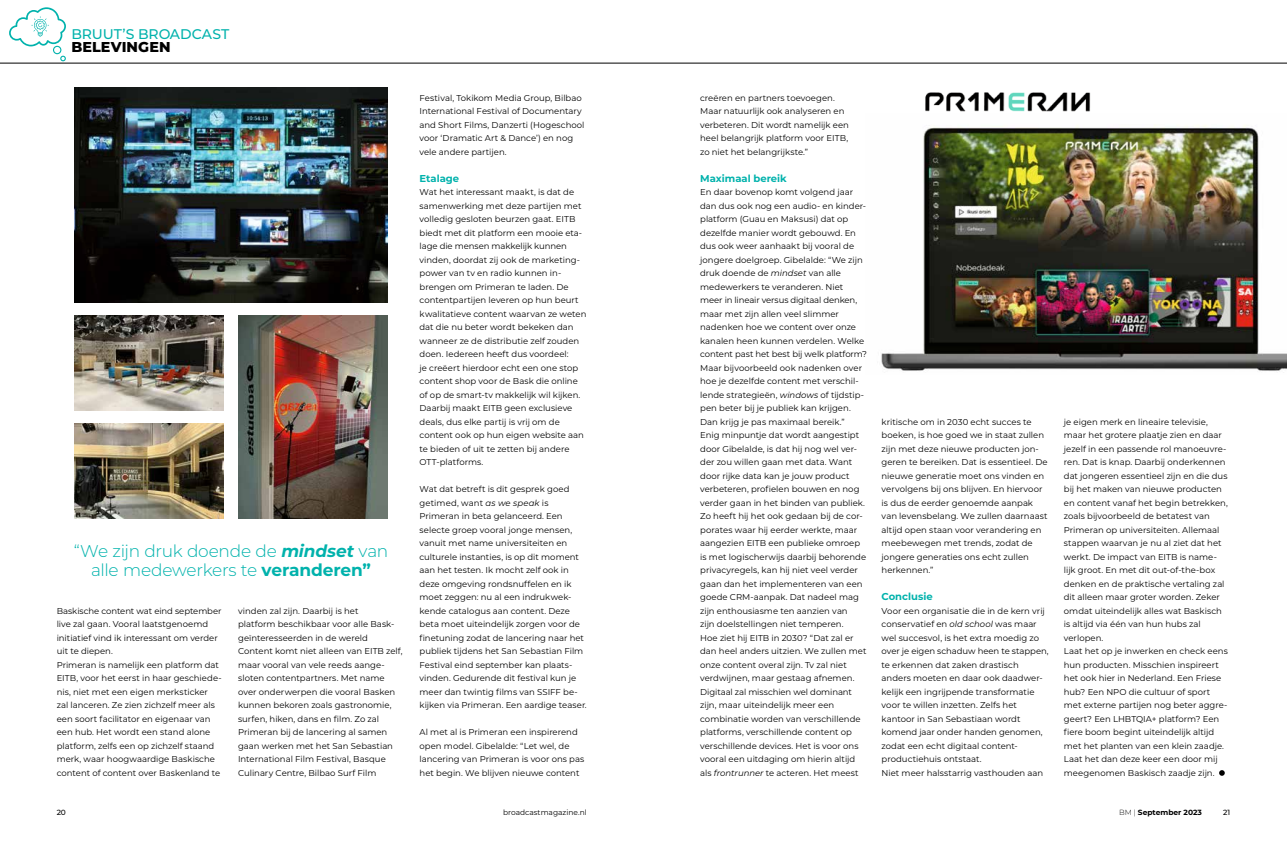
<style>
.page{position:relative;width:1287px;height:842px;background:#fff}
.page>*{position:absolute;margin:0;border:0;box-sizing:border-box;transform-origin:0 0}
.t1{font:300 17px/19px "Montserrat";letter-spacing:-.02em;color:#00b2ac;text-align:center}
.t2{font:800 14.3px "Montserrat";letter-spacing:.005em;color:#000}
.t3{font:500 14px "Montserrat";letter-spacing:-.005em;color:#00b2ac}
.t4{font:700 10px "Montserrat";color:#00b2ac}
.t5{font:8.5px/13.5px "Montserrat";color:#000}
.t6{font:7.5px "Montserrat";color:#000}
.t7{font:700 7.5px "Montserrat";color:#000}
.t8{font:500 7.5px "Montserrat";color:#000}
.s1{font-weight:700;font-style:italic}
.s2{font-weight:700}
.s3{font-style:italic}
.s4{font-weight:300}
</style>
<div class="page">
<img style="left:75px;top:87px;width:312px;height:215px">
<img style="left:75px;top:316px;width:149px;height:94px">
<img style="left:75px;top:424px;width:149px;height:94px">
<img style="left:238px;top:316px;width:149px;height:202px">
<img style="left:925px;top:92px;width:166px;height:20px">
<img style="left:881px;top:125px;width:406px;height:246px">
<svg style="left:1219px;top:770px;width:6px;height:6px"></svg>
<hr style="left:0;top:63px;width:1287px;height:1px;background:#000">
<svg style="left:9px;top:7px;width:57px;height:54px"></svg>
<h3 class="t3" style="left:71px;top:24px;width:159px">BRUUT’S BROADCAST</h3>
<h2 class="t2" style="left:71px;top:36px;width:101px">BELEVINGEN</h2>
<h1 class="t1" style="left:74px;top:541px;width:316px">“We zijn druk doende de <span class="s1">mindset</span> van alle medewerkers te <span class="s2">veranderen”</span></h1>
<p class="t5" style="left:57px;top:604px;width:166px">Baskische content wat eind september live zal gaan. Vooral laatstgenoemd initiatief vind ik interessant om verder uit te diepen.<br>Primeran is namelijk een platform dat EITB, voor het eerst in haar geschiede&shy;nis, niet met een eigen merksticker zal lanceren. Ze zien zichzelf meer als een soort facilitator en eigenaar van een hub. Het wordt een stand alone platform, zelfs een op zichzelf staand merk, waar hoogwaardige Baskische content of content over Baskenland te</p>
<p class="t5" style="left:238px;top:604px;width:166px">vinden zal zijn. Daarbij is het<br>platform beschikbaar voor alle Bask&shy;geïnteresseerden in de wereld Content komt niet alleen van EITB zelf, maar vooral van vele reeds aange&shy;sloten contentpartners. Met name over onderwerpen die vooral Basken kunnen bekoren zoals gastronomie, surfen, hiken, dans en film. Zo zal Primeran bij de lancering al samen gaan werken met het San Sebastian International Film Festival, Basque Culinary Centre, Bilbao Surf Film</p>
<p class="t5" style="left:420px;top:91px;width:167px">Festival, Tokikom Media Group, Bilbao International Festival of Documentary and Short Films, Danzerti (Hogeschool voor ‘Dramatic Art &amp; Dance’) en nog vele andere partijen.</p>
<p class="t4" style="left:420px;top:171px;width:41px">Etalage</p>
<p class="t5" style="left:420px;top:185px;width:168px">Wat het interessant maakt, is dat de samenwerking met deze partijen met volledig gesloten beurzen gaat. EITB biedt met dit platform een mooie eta&shy;lage die mensen makkelijk kunnen vinden, doordat zij ook de marketing&shy;power van tv en radio kunnen in&shy;brengen om Primeran te laden. De contentpartijen leveren op hun beurt kwalitatieve content waarvan ze weten dat die nu beter wordt bekeken dan wanneer ze de distributie zelf zouden doen. Iedereen heeft dus voordeel:<br>je creëert hierdoor echt een one stop content shop voor de Bask die online of op de smart-tv makkelijk wil kijken.<br>Daarbij maakt EITB geen exclusieve deals, dus elke partij is vrij om de content ook op hun eigen website aan te bieden of uit te zetten bij andere OTT-platforms.</p>
<p class="t5" style="left:420px;top:482px;width:169px">Wat dat betreft is dit gesprek goed getimed, want <span class="s3">as we speak</span> is Primeran in beta gelanceerd. Een selecte groep vooral jonge mensen, vanuit met name universiteiten en culturele instanties, is op dit moment aan het testen. Ik mocht zelf ook in deze omgeving rondsnuffelen en ik moet zeggen: nu al een indrukwek&shy;kende catalogus aan content. Deze beta moet uiteindelijk zorgen voor de finetuning zodat de lancering naar het publiek tijdens het San Sebastian Film Festival eind september kan plaats&shy;vinden. Gedurende dit festival kun je meer dan twintig films van SSIFF be&shy;kijken via Primeran. Een aardige teaser.</p>
<p class="t5" style="left:420px;top:725px;width:166px">Al met al is Primeran een inspirerend open model. Gibelalde: “Let wel, de lancering van Primeran is voor ons pas het begin. We blijven nieuwe content</p>
<p class="t5" style="left:700px;top:91px;width:150px">creëren en partners toevoegen.<br>Maar natuurlijk ook analyseren en verbeteren. Dit wordt namelijk een heel belangrijk platform voor EITB, zo niet het belangrijkste.”</p>
<p class="t4" style="left:700px;top:171px;width:88px">Maximaal bereik</p>
<p class="t5" style="left:700px;top:185px;width:168px">En daar bovenop komt volgend jaar dan dus ook nog een audio- en kinder&shy;platform (Guau en Maksusi) dat op dezelfde manier wordt gebouwd. En dus ook weer aanhaakt bij vooral de jongere doelgroep. Gibelalde: “We zijn druk doende de <span class="s3">mindset</span> van alle medewerkers te veranderen. Niet meer in lineair versus digitaal denken, maar met zijn allen veel slimmer nadenken hoe we content over onze kanalen heen kunnen verdelen. Welke content past het best bij welk platform?<br>Maar bijvoorbeeld ook nadenken over hoe je dezelfde content met verschil&shy;lende strategieën, <span class="s3">windows</span> of tijdstip&shy;pen beter bij je publiek kan krijgen.<br>Dan krijg je pas maximaal bereik.”<br>Enig minpuntje dat wordt aangestipt door Gibelalde, is dat hij nog wel ver&shy;der zou willen gaan met data. Want door rijke data kan je jouw product verbeteren, profielen bouwen en nog verder gaan in het binden van publiek.<br>Zo heeft hij het ook gedaan bij de cor&shy;porates waar hij eerder werkte, maar aangezien EITB een publieke omroep is met logischerwijs daarbij behorende privacyregels, kan hij niet veel verder gaan dan het implementeren van een goede CRM-aanpak. Dat nadeel mag zijn enthousiasme ten aanzien van<br>zijn doelstellingen niet temperen.<br>Hoe ziet hij EITB in 2030? “Dat zal er dan heel anders uitzien. We zullen met onze content overal zijn. Tv zal niet verdwijnen, maar gestaag afnemen.<br>Digitaal zal misschien wel dominant zijn, maar uiteindelijk meer een combinatie worden van verschillende platforms, verschillende content op verschillende devices. Het is voor ons vooral een uitdaging om hierin altijd als <span class="s3">frontrunner</span> te acteren. Het meest</p>
<p class="t5" style="left:882px;top:415px;width:168px">kritische om in 2030 echt succes te boeken, is hoe goed we in staat zullen zijn met deze nieuwe producten jon&shy;geren te bereiken. Dat is essentieel. De nieuwe generatie moet ons vinden en vervolgens bij ons blijven. En hiervoor is dus de eerder genoemde aanpak van levensbelang. We zullen daarnaast altijd open staan voor verandering en meebewegen met trends, zodat de jongere generaties ons echt zullen herkennen.”</p>
<p class="t4" style="left:882px;top:589px;width:53px">Conclusie</p>
<p class="t5" style="left:882px;top:604px;width:169px">Voor een organisatie die in de kern vrij conservatief en <span class="s3">old school</span> was maar wel succesvol, is het extra moedig zo over je eigen schaduw heen te stappen, te erkennen dat zaken drastisch anders moeten en daar ook daadwer&shy;kelijk een ingrijpende transformatie voor te willen inzetten. Zelfs het kantoor in San Sebastiaan wordt komend jaar onder handen genomen, zodat een echt digitaal content&shy;productiehuis ontstaat.<br>Niet meer halsstarrig vasthouden aan</p>
<p class="t5" style="left:1064px;top:415px;width:166px">je eigen merk en lineaire televisie, maar het grotere plaatje zien en daar jezelf in een passende rol manoeuvre&shy;ren. Dat is knap. Daarbij onderkennen dat jongeren essentieel zijn en die dus bij het maken van nieuwe producten en content vanaf het begin betrekken, zoals bijvoorbeeld de betatest van Primeran op universiteiten. Allemaal stappen waarvan je nu al ziet dat het werkt. De impact van EITB is name&shy;lijk groot. En met dit out-of-the-box denken en de praktische vertaling zal dit alleen maar groter worden. Zeker omdat uiteindelijk alles wat Baskisch is altijd via één van hun hubs zal verlopen.<br>Laat het op je inwerken en check eens hun producten. Misschien inspireert het ook hier in Nederland. Een Friese hub? Een NPO die cultuur of sport met externe partijen nog beter aggre&shy;geert? Een LHBTQIA+ platform? Een fiere boom begint uiteindelijk altijd met het planten van een klein zaadje.<br>Laat het dan deze keer een door mij meegenomen Baskisch zaadje zijn.</p>
<p class="t8" style="left:57px;top:807px;width:11px">20</p>
<p class="t6" style="left:503px;top:807px;width:85px">broadcastmagazine.nl</p>
<p class="t7" style="left:1119px;top:807px;width:84px"><span class="s4">BM |</span> September 2023</p>
<p class="t8" style="left:1223px;top:807px;width:9px">21</p>
</div>
